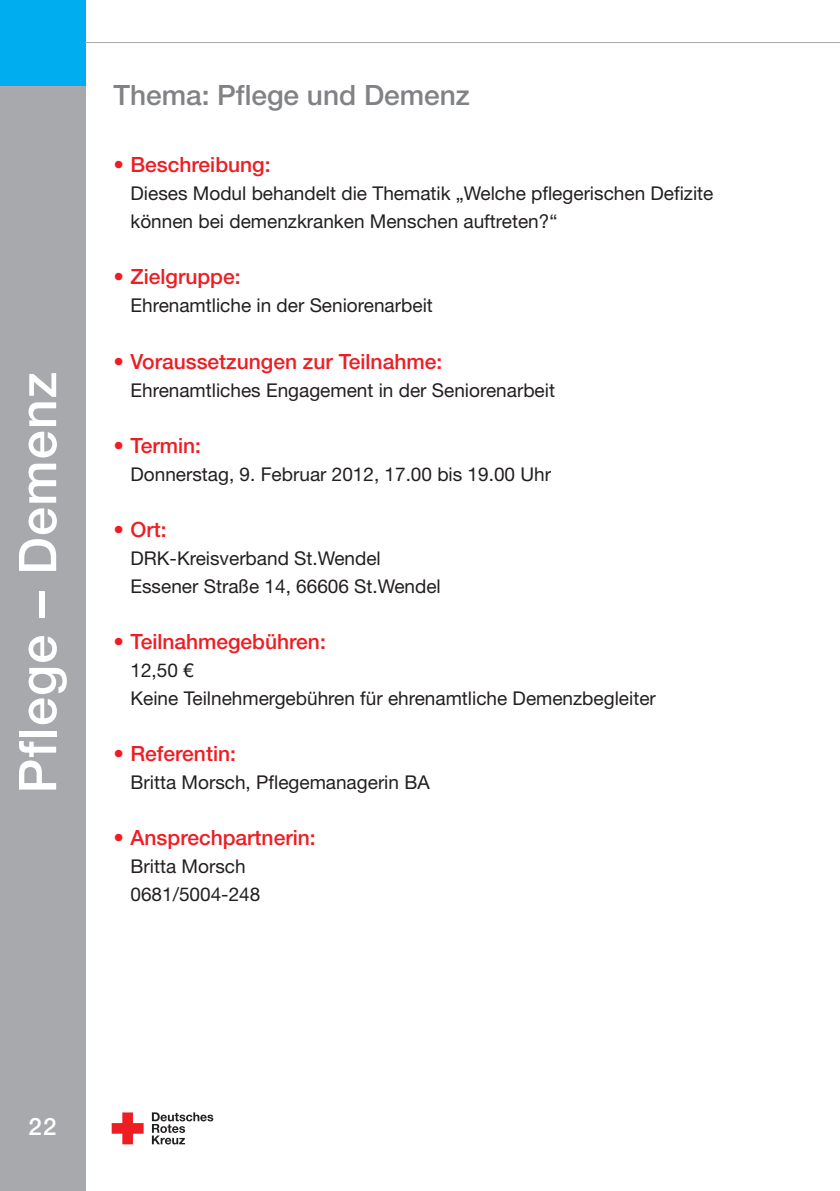
<style>
.page{position:relative;width:840px;height:1191px;background:#fff}
.page>*{position:absolute;margin:0;border:0;box-sizing:border-box;transform-origin:0 0}
.t1{font:500 52px "Helvetica Neue LT";letter-spacing:.025em;color:#fff}
.t2{font:500 28px "Helvetica Neue LT";color:#808285}
.t3{font:500 24px "Helvetica Neue LT";color:#fff}
.t4{font:500 21px "Helvetica Neue LT";color:#ee1d23}
.t5{font:19px/28px "Helvetica Neue LT";color:#231f20}
</style>
<div class="page">
<div style="left:0;top:0;width:85px;height:1191px;background:#a8a9ad"></div>
<svg style="left:112px;top:1112px;width:31px;height:32px"></svg>
<svg style="left:152px;top:1112px;width:61px;height:32px"></svg>
<div style="left:0;top:0;width:85px;height:85px;background:#00aeef"></div>
<hr style="left:85px;top:42px;width:754px;height:1px;background:#a8a9ad">
<h1 class="t1" style="left:19px;top:793px;width:423px;rotate:-90deg">Pflege – Demenz</h1>
<h2 class="t2" style="left:113px;top:85px;width:357px">Thema: Pflege und Demenz</h2>
<p class="t4" style="left:113px;top:157px;width:158px">• Beschreibung:</p>
<p class="t5" style="left:130px;top:181px;width:584px">Dieses Modul behandelt die Thematik „Welche pflegerischen Defizite können bei demenzkranken Menschen auftreten?“</p>
<p class="t4" style="left:113px;top:269px;width:128px">• Zielgruppe:</p>
<p class="t5" style="left:130px;top:293px;width:304px">Ehrenamtliche in der Seniorenarbeit</p>
<p class="t4" style="left:113px;top:353px;width:330px">• Voraussetzungen zur Teilnahme:</p>
<p class="t5" style="left:130px;top:377px;width:426px">Ehrenamtliches Engagement in der Seniorenarbeit</p>
<p class="t4" style="left:113px;top:437px;width:89px">• Termin:</p>
<p class="t5" style="left:130px;top:461px;width:422px">Donnerstag, 9. Februar 2012, 17.00 bis 19.00 Uhr</p>
<p class="t4" style="left:113px;top:521px;width:55px">• Ort:</p>
<p class="t5" style="left:130px;top:545px;width:311px">DRK-Kreisverband St.Wendel<br>Essener Straße 14, 66606 St.Wendel</p>
<p class="t4" style="left:113px;top:633px;width:214px">• Teilnahmegebühren:</p>
<p class="t5" style="left:130px;top:657px;width:526px">12,50 €<br>Keine Teilnehmergebühren für ehrenamtliche Demenzbegleiter</p>
<p class="t4" style="left:113px;top:745px;width:124px">• Referentin:</p>
<p class="t5" style="left:130px;top:769px;width:300px">Britta Morsch, Pflegemanagerin BA</p>
<p class="t4" style="left:113px;top:829px;width:203px">• Ansprechpartnerin:</p>
<p class="t5" style="left:130px;top:853px;width:131px">Britta Morsch<br>0681/5004-248</p>
<p class="t3" style="left:29px;top:1118px;width:29px">22</p>
</div>
